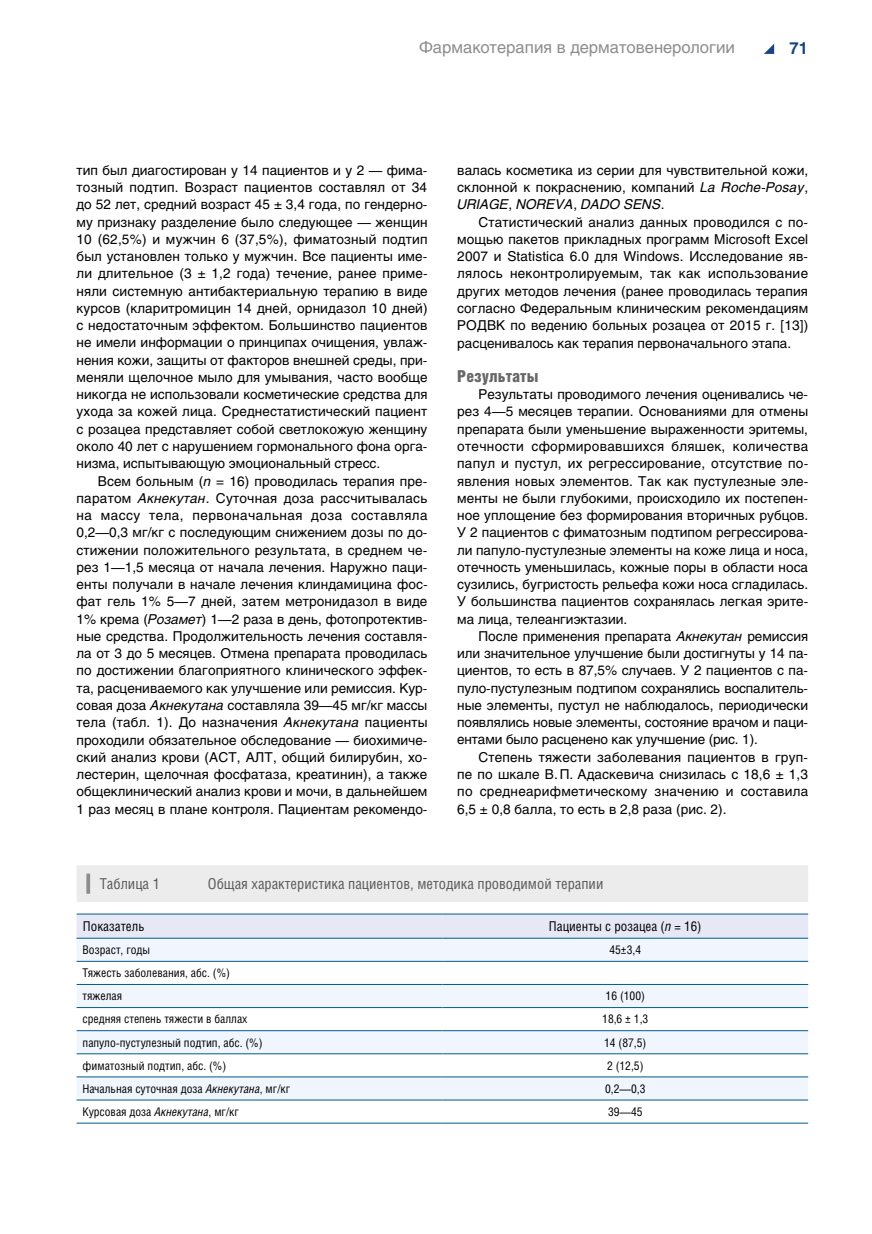
<style>
.page{position:relative;width:872px;height:1234px;background:#fff}
.page>*{position:absolute;margin:0;border:0;box-sizing:border-box;transform-origin:0 0}
.t1{font:16.5px "Helios";color:#8d8d8d}
.t2{font:900 16.5px "Helios Cond";color:#676767}
.t3{font:700 16.5px "Helios";color:#164581}
.t4{font:15px "Helios Cond";color:#5a5a59}
.t5{font:13.5px/17.2px "Helios";color:#000;text-align:justify}
.t6{font:13.5px "Helios Cond";color:#000}
.t7{font:12px/23.1px "Helios Cond";color:#000}
.s1{font-style:italic}
</style>
<div class="page">
<svg style="left:764px;top:44px;width:10px;height:10px"></svg>
<div style="left:77px;top:865px;width:731px;height:36px;background:#ececec"></div>
<svg style="left:86px;top:873px;width:4px;height:20px"></svg>
<div style="left:77px;top:914px;width:731px;height:23px;background:#e7e8f5"></div>
<svg style="left:77px;top:938px;width:731px;height:161px;fill:#f1f5fd"></svg>
<hr style="left:77px;top:960px;width:365px;height:1px;background:#005c8b">
<hr style="left:442px;top:960px;width:366px;height:1px;background:#005c8b">
<hr style="left:77px;top:983px;width:365px;height:1px;background:#005c8b">
<hr style="left:442px;top:983px;width:366px;height:1px;background:#005c8b">
<hr style="left:77px;top:1007px;width:365px;height:1px;background:#005c8b">
<hr style="left:442px;top:1007px;width:366px;height:1px;background:#005c8b">
<hr style="left:77px;top:1030px;width:365px;height:1px;background:#005c8b">
<hr style="left:442px;top:1030px;width:366px;height:1px;background:#005c8b">
<hr style="left:77px;top:1053px;width:365px;height:1px;background:#005c8b">
<hr style="left:442px;top:1053px;width:366px;height:1px;background:#005c8b">
<hr style="left:77px;top:1076px;width:365px;height:1px;background:#005c8b">
<hr style="left:442px;top:1076px;width:366px;height:1px;background:#005c8b">
<hr style="left:77px;top:1099px;width:365px;height:1px;background:#005c8b">
<hr style="left:442px;top:1099px;width:366px;height:1px;background:#005c8b">
<hr style="left:77px;top:1122px;width:365px;height:1px;background:#005c8b">
<hr style="left:442px;top:1122px;width:366px;height:1px;background:#005c8b">
<hr style="left:77px;top:913px;width:365px;height:1px;background:#005c8b">
<hr style="left:442px;top:913px;width:366px;height:1px;background:#005c8b">
<hr style="left:77px;top:937px;width:365px;height:1px;background:#005c8b">
<hr style="left:442px;top:937px;width:366px;height:1px;background:#005c8b">
<p class="t1" style="left:419px;top:37px;width:317px">Фармакотерапия в дерматовенерологии</p>
<p class="t3" style="left:789px;top:37px;width:20px">71</p>
<p class="t5" style="left:77px;top:161px;width:353px">тип был диагостирован у 14 пациентов и у 2 — фима&shy;тозный подтип. Возраст пациентов составлял от 34 до 52 лет, средний возраст 45 ± 3,4 года, по гендерно&shy;му признаку разделение было следующее — женщин 10 (62,5%) и мужчин 6 (37,5%), фиматозный подтип был установлен только у мужчин. Все пациенты име&shy;ли длительное (3 ± 1,2 года) течение, ранее приме&shy;няли системную антибактериальную терапию в виде курсов (кларитромицин 14 дней, орнидазол 10 дней) с недостаточным эффектом. Большинство пациентов не имели информации о принципах очищения, увлаж&shy;нения кожи, защиты от факторов внешней среды, при&shy;меняли щелочное мыло для умывания, часто вообще никогда не использовали косметические средства для ухода за кожей лица. Среднестатистический пациент с розацеа представляет собой светлокожую женщину около 40 лет с нарушением гормонального фона орга&shy;низма, испытывающую эмоциональный стресс.</p>
<p class="t5" style="left:77px;top:471px;width:353px;text-indent:21px">Всем больным (<span class="s1">n</span> = 16) проводилась терапия пре&shy;паратом <span class="s1">Акнекутан</span>. Суточная доза рассчитывалась на массу тела, первоначальная доза составляла 0,2—0,3 мг/кг с последующим снижением дозы по до&shy;стижении положительного результата, в среднем че&shy;рез 1—1,5 месяца от начала лечения. Наружно паци&shy;енты получали в начале лечения клиндамицина фос&shy;фат гель 1% 5—7 дней, затем метронидазол в виде 1% крема (<span class="s1">Розамет</span>) 1—2 раза в день, фотопротектив&shy;ные средства. Продолжительность лечения составля&shy;ла от 3 до 5 месяцев. Отмена препарата проводилась по достижении благоприятного клинического эффек&shy;та, расцениваемого как улучшение или ремиссия. Кур&shy;совая доза <span class="s1">Акнекутана</span> составляла 39—45 мг/кг массы тела (табл. 1). До назначения <span class="s1">Акнекутана</span> пациенты проходили обязательное обследование — биохимиче&shy;ский анализ крови (АСТ, АЛТ, общий билирубин, хо&shy;лестерин, щелочная фосфатаза, креатинин), а также общеклинический анализ крови и мочи, в дальнейшем 1 раз месяц в плане контроля. Пациентам рекомендо-</p>
<p class="t5" style="left:457px;top:161px;width:352px">валась косметика из серии для чувствительной кожи, склонной к покраснению, компаний <span class="s1">La Roche-Posay</span>, <span class="s1">URIAGE</span>, <span class="s1">NOREVA</span>, <span class="s1">DADO SENS</span>.</p>
<p class="t5" style="left:457px;top:213px;width:352px;text-indent:21px">Статистический анализ данных проводился с по&shy;мощью пакетов прикладных программ Microsoft Excel 2007 и Statistica 6.0 для Windows. Исследование яв&shy;лялось неконтролируемым, так как использование других методов лечения (ранее проводилась терапия согласно Федеральным клиническим рекомендациям РОДВК по ведению больных розацеа от 2015 г. [13]) расценивалось как терапия первоначального этапа.</p>
<p class="t2" style="left:457px;top:366px;width:83px">Результаты</p>
<p class="t5" style="left:457px;top:385px;width:352px;text-indent:21px">Результаты проводимого лечения оценивались че&shy;рез 4—5 месяцев терапии. Основаниями для отмены препарата были уменьшение выраженности эритемы, отечности сформировавшихся бляшек, количества папул и пустул, их регрессирование, отсутствие по&shy;явления новых элементов. Так как пустулезные эле&shy;менты не были глубокими, происходило их постепен&shy;ное уплощение без формирования вторичных рубцов.<br>У 2 пациентов с фиматозным подтипом регрессирова&shy;ли папуло-пустулезные элементы на коже лица и носа, отечность уменьшилась, кожные поры в области носа сузились, бугристость рельефа кожи носа сгладилась.<br>У большинства пациентов сохранялась легкая эрите&shy;ма лица, телеангиэктазии.</p>
<p class="t5" style="left:457px;top:627px;width:352px;text-indent:21px">После применения препарата <span class="s1">Акнекутан</span> ремиссия или значительное улучшение были достигнуты у 14 па&shy;циентов, то есть в 87,5% случаев. У 2 пациентов с па&shy;пуло-пустулезным подтипом сохранялись воспалитель&shy;ные элементы, пустул не наблюдалось, периодически появлялись новые элементы, состояние врачом и паци&shy;ентами было расценено как улучшение (рис. 1).</p>
<p class="t5" style="left:457px;top:747px;width:353px;text-indent:21px">Степень тяжести заболевания пациентов в груп&shy;пе по шкале В. П . Адаскевича снизилась с 18,6 ± 1,3 по среднеарифметическому значению и составила 6,5 ± 0,8 балла, то есть в 2,8 раза (рис. 2).</p>
<p class="t4" style="left:100px;top:874px;width:62px">Таблица 1</p>
<p class="t4" style="left:208px;top:874px;width:397px">Общая характеристика пациентов, методика проводимой терапии</p>
<p class="t6" style="left:83px;top:917px;width:63px">Показатель</p>
<p class="t6" style="left:549px;top:917px;width:154px">Пациенты с розацеа (<span class="s1">n</span> = 16)</p>
<p class="t7" style="left:83px;top:938px;width:69px">Возраст, годы</p>
<p class="t7" style="left:609px;top:938px;width:33px">45±3,4</p>
<p class="t7" style="left:83px;top:961px;width:149px">Тяжесть заболевания, абс. (%) тяжелая</p>
<p class="t7" style="left:605px;top:984px;width:41px">16 (100)</p>
<p class="t7" style="left:83px;top:1007px;width:166px">средняя степень тяжести в баллах</p>
<p class="t7" style="left:602px;top:1007px;width:48px">18,6 ± 1,3</p>
<p class="t7" style="left:83px;top:1030px;width:182px">папуло-пустулезный подтип, абс. (%)</p>
<p class="t7" style="left:604px;top:1030px;width:44px">14 (87,5)</p>
<p class="t7" style="left:83px;top:1053px;width:145px">фиматозный подтип, абс. (%)</p>
<p class="t7" style="left:607px;top:1053px;width:38px">2 (12,5)</p>
<p class="t7" style="left:83px;top:1076px;width:209px">Начальная суточная доза <span class="s1">Акнекутана</span>, мг/кг</p>
<p class="t7" style="left:605px;top:1076px;width:42px">0,2—0,3</p>
<p class="t7" style="left:83px;top:1099px;width:158px">Курсовая доза <span class="s1">Акнекутана</span>, мг/кг</p>
<p class="t7" style="left:608px;top:1099px;width:36px">39—45</p>
</div>
